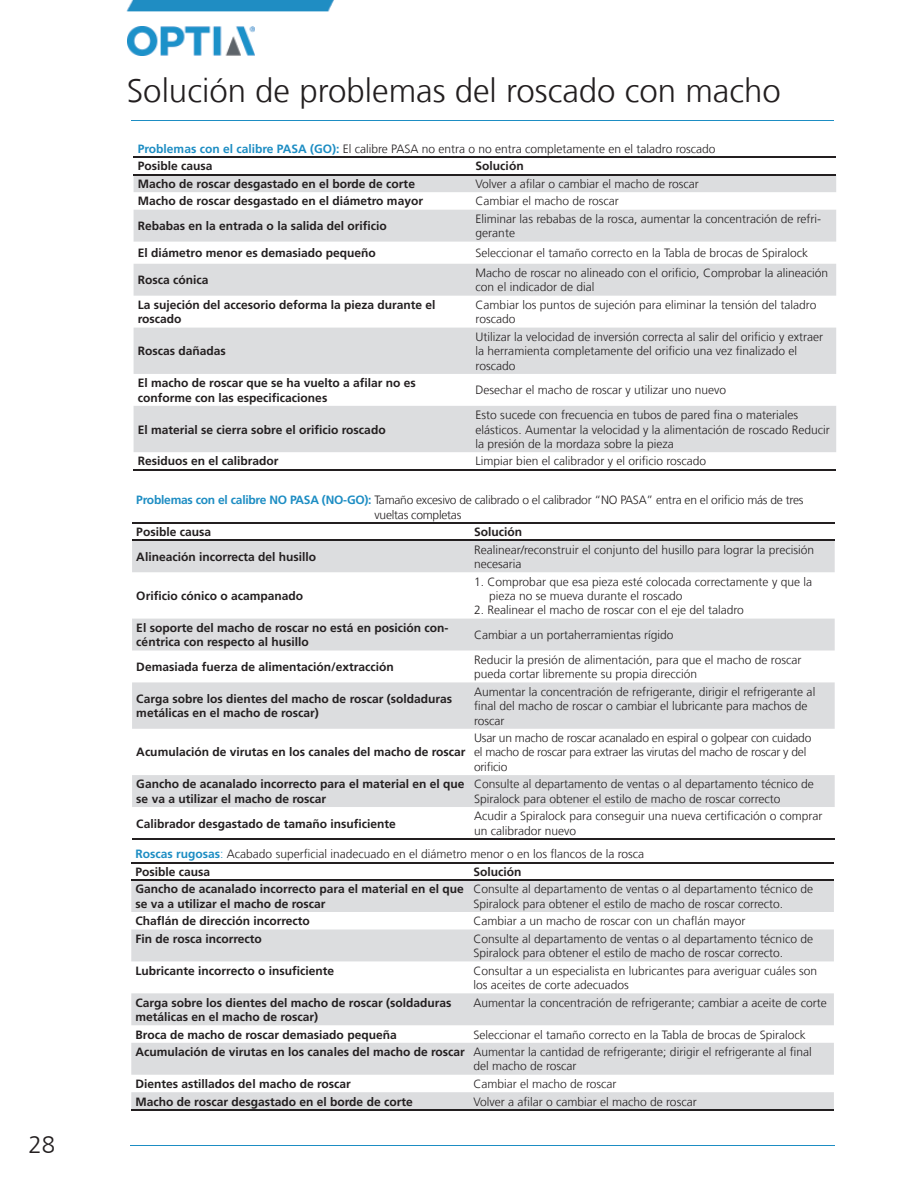
<style>
.page{position:relative;width:915px;height:1187px;background:#fff}
.page>*{position:absolute;margin:0;border:0;box-sizing:border-box;transform-origin:0 0}
.t1{font:300 33px "Frutiger LT Com";color:#231f20}
.t2{font:300 24px "Frutiger LT Com";color:#231f20}
.t3{font:300 12px/14.4px "Frutiger LT Com";color:#231f20}
.t4{font:700 12px/14.4px "Frutiger LT Com";color:#231f20}
.t5{font:300 12px/14.4px "Frutiger LT Com";letter-spacing:-.02em;color:#231f20}
.s1{font-weight:700;color:#1d8dc3}
.s2{font-weight:700}
.s3{color:#1d8dc3}
</style>
<div class="page">
<hr style="left:131px;top:120px;width:702px;height:1px;background:#1d8dc3">
<hr style="left:130px;top:1144px;width:704px;height:1px;background:#1d8dc3">
<img style="left:126px;top:0;width:208px;height:12px">
<img style="left:127px;top:26px;width:127px;height:29px">
<svg style="left:133px;top:175px;width:702px;height:277px;fill:#dcdddf"></svg>
<hr style="left:133px;top:156px;width:338px;height:2px;background:#231f20">
<hr style="left:471px;top:156px;width:364px;height:2px;background:#231f20">
<hr style="left:133px;top:174px;width:338px;height:1px;background:#231f20">
<hr style="left:471px;top:174px;width:364px;height:1px;background:#231f20">
<hr style="left:133px;top:469px;width:338px;height:1px;background:#231f20">
<hr style="left:471px;top:469px;width:364px;height:1px;background:#231f20">
<svg style="left:132px;top:541px;width:702px;height:266px;fill:#dcdddf"></svg>
<hr style="left:132px;top:522px;width:337px;height:1px;background:#231f20">
<hr style="left:469px;top:522px;width:365px;height:1px;background:#231f20">
<hr style="left:132px;top:539px;width:337px;height:2px;background:#231f20">
<hr style="left:469px;top:539px;width:365px;height:2px;background:#231f20">
<hr style="left:132px;top:838px;width:337px;height:1px;background:#231f20">
<hr style="left:469px;top:838px;width:365px;height:1px;background:#231f20">
<svg style="left:131px;top:880px;width:702px;height:229px;fill:#dcdddf"></svg>
<hr style="left:131px;top:861px;width:338px;height:2px;background:#231f20">
<hr style="left:469px;top:861px;width:364px;height:2px;background:#231f20">
<hr style="left:131px;top:879px;width:338px;height:1px;background:#231f20">
<hr style="left:469px;top:879px;width:364px;height:1px;background:#231f20">
<hr style="left:131px;top:1109px;width:338px;height:1px;background:#231f20">
<hr style="left:469px;top:1109px;width:364px;height:1px;background:#231f20">
<h2 class="t2" style="left:28px;top:1130px;width:28px">28</h2>
<h1 class="t1" style="left:127px;top:72px;width:655px">Solución de problemas del roscado con macho</h1>
<p class="t3" style="left:138px;top:140px;width:579px;line-height:17.5px"><span class="s1">Problemas con el calibre PASA (GO):</span> El calibre PASA no entra o no entra completamente en el taladro roscado<br><span class="s2">Posible causa</span></p>
<p class="t4" style="left:475px;top:159px;width:49px">Solución</p>
<p class="t4" style="left:138px;top:177px;width:278px">Macho de roscar desgastado en el borde de corte</p>
<p class="t3" style="left:475px;top:177px;width:225px">Volver a afilar o cambiar el macho de roscar</p>
<p class="t4" style="left:138px;top:194px;width:286px">Macho de roscar desgastado en el diámetro mayor</p>
<p class="t3" style="left:475px;top:194px;width:145px">Cambiar el macho de roscar</p>
<p class="t4" style="left:138px;top:219px;width:250px">Rebabas en la entrada o la salida del orificio</p>
<p class="t3" style="left:475px;top:212px;width:347px">Eliminar las rebabas de la rosca, aumentar la concentración de refri&shy;gerante</p>
<p class="t4" style="left:138px;top:246px;width:239px">El diámetro menor es demasiado pequeño</p>
<p class="t3" style="left:475px;top:246px;width:334px">Seleccionar el tamaño correcto en la Tabla de brocas de Spiralock</p>
<p class="t4" style="left:138px;top:273px;width:72px">Rosca cónica</p>
<p class="t3" style="left:475px;top:266px;width:354px">Macho de roscar no alineado con el orificio, Comprobar la alineación con el indicador de dial</p>
<p class="t4" style="left:138px;top:297px;width:299px">La sujeción del accesorio deforma la pieza durante el roscado</p>
<p class="t3" style="left:475px;top:298px;width:342px">Cambiar los puntos de sujeción para eliminar la tensión del taladro roscado</p>
<p class="t4" style="left:138px;top:344px;width:89px">Roscas dañadas</p>
<p class="t3" style="left:475px;top:329px;width:349px">Utilizar la velocidad de inversión correcta al salir del orificio y extraer la herramienta completamente del orificio una vez finalizado el roscado</p>
<p class="t4" style="left:138px;top:376px;width:279px">El macho de roscar que se ha vuelto a afilar no es conforme con las especificaciones</p>
<p class="t3" style="left:475px;top:383px;width:252px">Desechar el macho de roscar y utilizar uno nuevo</p>
<p class="t4" style="left:138px;top:422px;width:249px">El material se cierra sobre el orificio roscado</p>
<p class="t3" style="left:475px;top:408px;width:355px">Esto sucede con frecuencia en tubos de pared fina o materiales elásticos. Aumentar la velocidad y la alimentación de roscado Reducir la presión de la mordaza sobre la pieza</p>
<p class="t4" style="left:138px;top:454px;width:142px">Residuos en el calibrador</p>
<p class="t3" style="left:475px;top:454px;width:232px">Limpiar bien el calibrador y el orificio roscado</p>
<p class="t5" style="left:374px;top:493px;width:430px;text-indent:-238px"><span class="s1">Problemas con el calibre NO PASA (NO-GO):</span> Tamaño excesivo de calibrado o el calibrador “NO PASA” entra en el orificio más de tres vueltas completas</p>
<p class="t4" style="left:136px;top:524px;width:76px">Posible causa</p>
<p class="t4" style="left:474px;top:524px;width:49px">Solución</p>
<p class="t4" style="left:136px;top:549px;width:181px">Alineación incorrecta del husillo</p>
<p class="t3" style="left:474px;top:542px;width:341px">Realinear/reconstruir el conjunto del husillo para lograr la precisión necesaria</p>
<p class="t4" style="left:136px;top:588px;width:168px">Orificio cónico o acampanado</p>
<p class="t3" style="left:489px;top:574px;width:324px;text-indent:-15px">1. Comprobar que esa pieza esté colocada correctamente y que la pieza no se mueva durante el roscado</p>
<p class="t3" style="left:474px;top:603px;width:271px">2. Realinear el macho de roscar con el eje del taladro</p>
<p class="t4" style="left:136px;top:620px;width:313px">El soporte del macho de roscar no está en posición con&shy;céntrica con respecto al husillo</p>
<p class="t3" style="left:474px;top:627px;width:201px">Cambiar a un portaherramientas rígido</p>
<p class="t4" style="left:136px;top:659px;width:259px">Demasiada fuerza de alimentación/extracción</p>
<p class="t3" style="left:474px;top:652px;width:328px">Reducir la presión de alimentación, para que el macho de roscar pueda cortar libremente su propia dirección</p>
<p class="t4" style="left:136px;top:691px;width:317px">Carga sobre los dientes del macho de roscar (soldaduras metálicas en el macho de roscar)</p>
<p class="t3" style="left:474px;top:684px;width:342px">Aumentar la concentración de refrigerante, dirigir el refrigerante al final del macho de roscar o cambiar el lubricante para machos de roscar</p>
<p class="t4" style="left:136px;top:745px;width:331px">Acumulación de virutas en los canales del macho de roscar</p>
<p class="t5" style="left:474px;top:730px;width:338px">Usar un macho de roscar acanalado en espiral o golpear con cuidado el macho de roscar para extraer las virutas del macho de roscar y del orificio</p>
<p class="t4" style="left:136px;top:777px;width:329px">Gancho de acanalado incorrecto para el material en el que se va a utilizar el macho de roscar</p>
<p class="t3" style="left:474px;top:777px;width:341px">Consulte al departamento de ventas o al departamento técnico de<br>Spiralock para obtener el estilo de macho de roscar correcto</p>
<p class="t4" style="left:136px;top:816px;width:261px">Calibrador desgastado de tamaño insuficiente</p>
<p class="t3" style="left:474px;top:809px;width:350px">Acudir a Spiralock para conseguir una nueva certificación o comprar un calibrador nuevo</p>
<p class="t3" style="left:135px;top:845px;width:510px;line-height:17.5px"><span class="s1">Roscas rugosas</span><span class="s3">:</span> Acabado superficial inadecuado en el diámetro menor o en los flancos de la rosca<br><span class="s2">Posible causa</span></p>
<p class="t4" style="left:473px;top:864px;width:49px">Solución</p>
<p class="t4" style="left:135px;top:882px;width:329px">Gancho de acanalado incorrecto para el material en el que se va a utilizar el macho de roscar</p>
<p class="t3" style="left:473px;top:882px;width:341px">Consulte al departamento de ventas o al departamento técnico de<br>Spiralock para obtener el estilo de macho de roscar correcto.</p>
<p class="t4" style="left:135px;top:913px;width:176px">Chaflán de dirección incorrecto</p>
<p class="t3" style="left:473px;top:913px;width:273px">Cambiar a un macho de roscar con un chaflán mayor</p>
<p class="t4" style="left:135px;top:931px;width:128px">Fin de rosca incorrecto</p>
<p class="t3" style="left:473px;top:931px;width:341px">Consulte al departamento de ventas o al departamento técnico de<br>Spiralock para obtener el estilo de macho de roscar correcto.</p>
<p class="t4" style="left:135px;top:963px;width:200px">Lubricante incorrecto o insuficiente</p>
<p class="t3" style="left:473px;top:963px;width:345px">Consultar a un especialista en lubricantes para averiguar cuáles son los aceites de corte adecuados</p>
<p class="t4" style="left:135px;top:995px;width:317px">Carga sobre los dientes del macho de roscar (soldaduras metálicas en el macho de roscar)</p>
<p class="t3" style="left:473px;top:995px;width:355px">Aumentar la concentración de refrigerante; cambiar a aceite de corte</p>
<p class="t4" style="left:135px;top:1027px;width:262px">Broca de macho de roscar demasiado pequeña</p>
<p class="t3" style="left:135px;top:1025px;width:677px;line-height:17.5px;text-indent:338px">Seleccionar el tamaño correcto en la Tabla de brocas de Spiralock<br><span class="s2">Acumulación de virutas en los canales del macho de roscar</span> Aumentar la cantidad de refrigerante; dirigir el refrigerante al final</p>
<p class="t3" style="left:473px;top:1059px;width:105px">del macho de roscar</p>
<p class="t4" style="left:135px;top:1076px;width:217px">Dientes astillados del macho de roscar</p>
<p class="t3" style="left:473px;top:1076px;width:145px">Cambiar el macho de roscar</p>
<p class="t4" style="left:135px;top:1094px;width:278px">Macho de roscar desgastado en el borde de corte</p>
<p class="t3" style="left:473px;top:1094px;width:225px">Volver a afilar o cambiar el macho de roscar</p>
</div>
